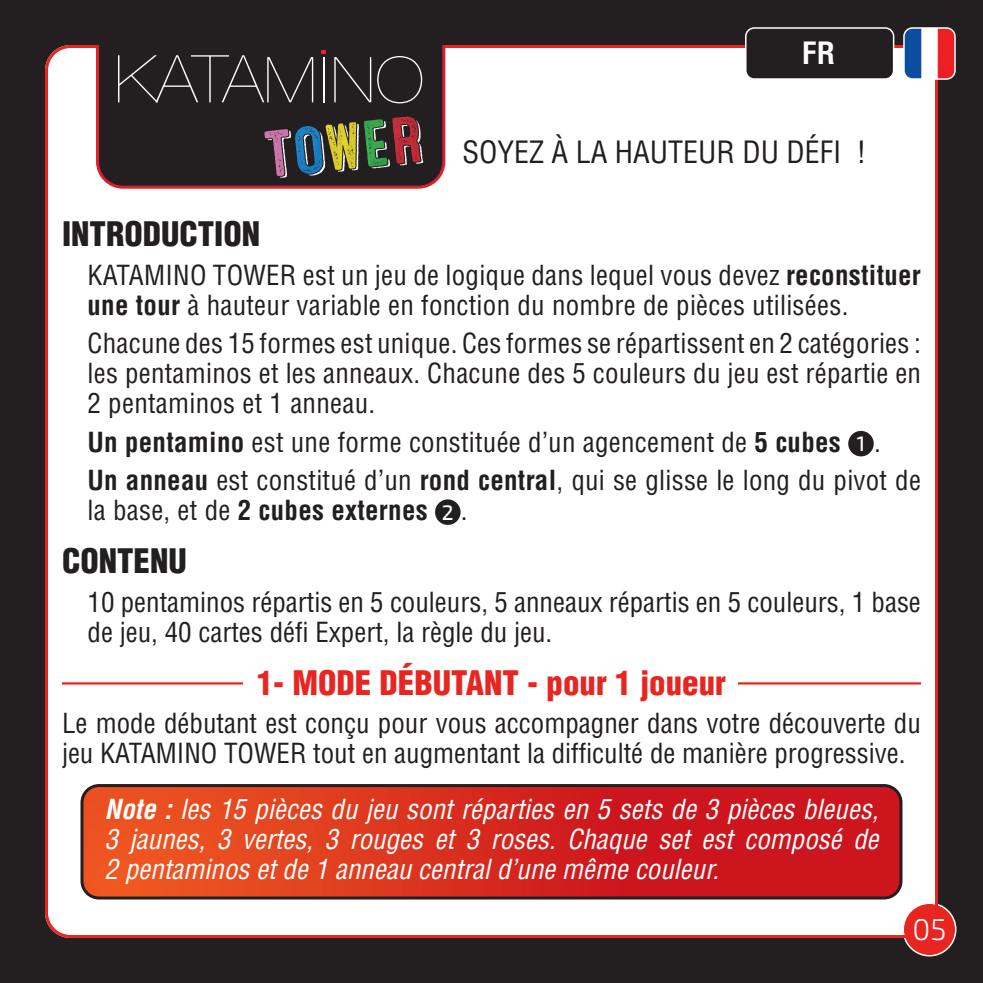
<style>
.page{position:relative;width:983px;height:983px;background:#231f20}
.page>*{position:absolute;margin:0;border:0;box-sizing:border-box;transform-origin:0 0}
.t1{font:900 condensed 33px "Helvetica LT Std";color:#e72621}
.t2{font:900 condensed 33px "Helvetica LT Std";color:#231f20}
.t3{font:condensed 30px "Helvetica LT Std";color:#231f20}
.t4{font:300 30px "Exo 2";color:#fff}
.t5{font:700 condensed 30px "Helvetica LT Std";color:#fff}
.t6{font:condensed 27px/30px "Helvetica LT Std";color:#231f20}
.t7{font:italic condensed 27px/30px "Helvetica LT Std";color:#fff;text-align:justify}
.t8{font:700 condensed 27px "Helvetica LT Std";letter-spacing:.01em;color:#231f20}
.s1{font-weight:700}
.s2{font-family:"Exo 2";font-weight:500;font-stretch:normal;font-size:21px;color:#fff}
.s3{font-weight:400}
</style>
<div class="page">
<div style="left:45px;top:45px;width:893px;height:893px;background:#fff;border-radius:26px"></div>
<div style="left:903px;top:903px;width:53px;height:53px;background:#e72621;border-radius:50%"></div>
<div style="left:902px;top:902px;width:54px;height:54px;border:2px solid #fff;border-radius:50%"></div>
<svg style="left:95px;top:45px;width:352px;height:144px;background:#342527"></svg>
<svg style="left:84px;top:787px;width:817px;height:111px;background:#d82d1e"></svg>
<div style="left:80px;top:784px;width:822px;height:115px;border:3px solid #231f20;border-radius:17px"></div>
<hr style="left:62px;top:682px;width:859px;height:2px;background:#e72621">
<div style="left:243px;top:667px;width:494px;height:34px;background:#fff"></div>
<div style="left:848px;top:431px;width:26px;height:25px;background:#231f20;border-radius:50%"></div>
<div style="left:435px;top:499px;width:26px;height:26px;background:#231f20;border-radius:50%"></div>
<img style="left:906px;top:30px;width:47px;height:47px">
<div style="left:903px;top:27px;width:53px;height:53px;border:2px solid #fff;border-radius:9px"></div>
<div style="left:746px;top:28px;width:148px;height:51px;background:#231f20;border-radius:9px"></div>
<div style="left:745px;top:27px;width:149px;height:53px;border:2px solid #fff;border-radius:9px"></div>
<svg style="left:118px;top:55px;width:195px;height:47px;background:#383435"></svg>
<hr style="left:323px;top:57px;width:1px;height:45px;background:#fff">
<svg style="left:334px;top:57px;width:37px;height:45px;background:#3b3839"></svg>
<svg style="left:377px;top:56px;width:45px;height:47px;background:#363233"></svg>
<svg style="left:322px;top:50px;width:4px;height:4px"></svg>
<img style="left:264px;top:129px;width:24px;height:47px">
<svg style="left:280px;top:131px;width:11px;height:47px"></svg>
<img style="left:326px;top:122px;width:30px;height:48px">
<svg style="left:333px;top:124px;width:26px;height:48px"></svg>
<img style="left:364px;top:119px;width:23px;height:48px">
<svg style="left:371px;top:121px;width:19px;height:47px"></svg>
<img style="left:392px;top:116px;width:29px;height:48px">
<svg style="left:400px;top:146px;width:10px;height:19px"></svg>
<svg style="left:402px;top:125px;width:6px;height:12px"></svg>
<svg style="left:416px;top:120px;width:7px;height:44px"></svg>
<img style="left:295px;top:126px;width:28px;height:48px">
<svg style="left:304px;top:131px;width:21px;height:44px"></svg>
<p class="t5" style="left:802px;top:35px;width:35px">FR</p>
<p class="t3" style="left:462px;top:133px;width:406px">SOYEZ À LA HAUTEUR DU DÉFI !</p>
<p class="t2" style="left:62px;top:213px;width:200px">INTRODUCTION</p>
<p class="t6" style="left:88px;top:260px;width:835px">KATAMINO TOWER est un jeu de logique dans lequel vous devez <span class="s1">reconstituer une tour</span> à hauteur variable en fonction du nombre de pièces utilisées.</p>
<p class="t6" style="left:88px;top:328px;width:835px;text-align:justify">Chacune des 15 formes est unique. Ces formes se répartissent en 2 catégories : les pentaminos et les anneaux. Chacune des 5 couleurs du jeu est répartie en 2 pentaminos et 1 anneau.</p>
<p class="t6" style="left:88px;top:423px;width:835px;line-height:38.4px"><span class="s1">Un pentamino</span> est une forme constituée d’un agencement de <span class="s1">5 cubes</span> <span class="s2">1</span> .<br><span class="s1">Un anneau</span> est constitué d’un <span class="s1">rond central</span>, qui se glisse le long du pivot de</p>
<p class="t8" style="left:88px;top:494px;width:382px"><span class="s3">la base, et de</span> 2 cubes externes <span class="s2">2</span> <span class="s3">.</span></p>
<p class="t2" style="left:62px;top:540px;width:126px">CONTENU</p>
<p class="t6" style="left:88px;top:587px;width:835px">10 pentaminos répartis en 5 couleurs, 5 anneaux répartis en 5 couleurs, 1 base de jeu, 40 cartes défi Expert, la règle du jeu.</p>
<p class="t1" style="left:257px;top:662px;width:471px">1- MODE DÉBUTANT - pour 1 joueur</p>
<p class="t6" style="left:62px;top:708px;width:860px">Le mode débutant est conçu pour vous accompagner dans votre découverte du jeu KATAMINO TOWER tout en augmentant la difficulté de manière progressive.</p>
<p class="t7" style="left:105px;top:794px;width:775px"><span class="s1">Note :</span> les 15 pièces du jeu sont réparties en 5 sets de 3 pièces bleues, 3 jaunes, 3 vertes, 3 rouges et 3 roses. Chaque set est composé de 2 pentaminos et de 1 anneau central d’une même couleur.</p>
<p class="t4" style="left:912px;top:912px;width:35px">05</p>
</div>
